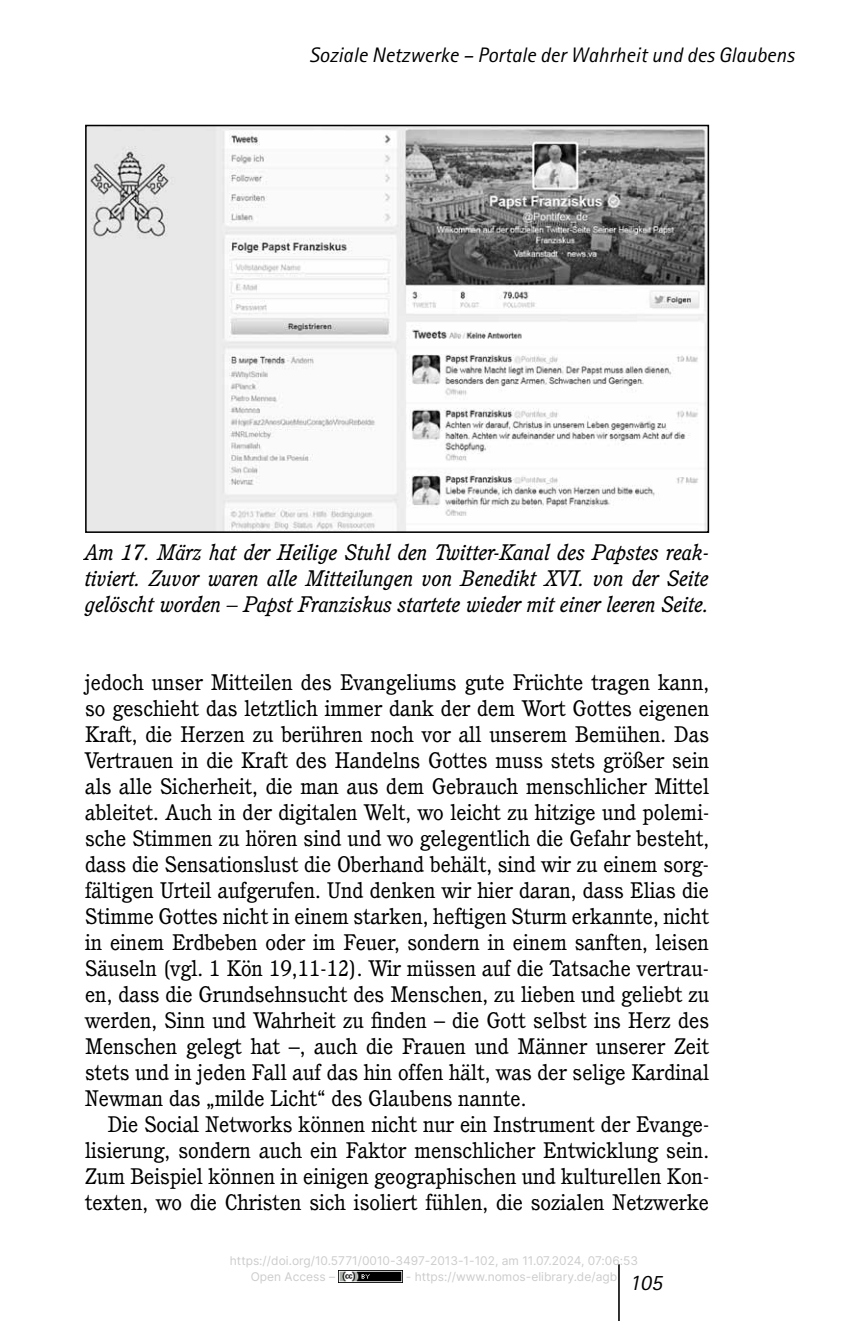
<style>
.page{position:relative;width:868px;height:1321px;background:#fff}
.page>*{position:absolute;margin:0;border:0;box-sizing:border-box;transform-origin:0 0}
.t1{font:22px/26px "Cushing Std";color:#000;text-align:justify}
.t2{font:italic 22px/26px "Cushing Std";color:#000;text-align:justify}
.t3{font:italic 22px "AT Rotis Sans Serif";color:#000}
.t4{font:italic 21px "AT Rotis Sans Serif";color:#000}
.t5{font:12px/16px "Inter";color:#ccc}
</style>
<div class="page">
<hr style="left:618px;top:1264px;width:1px;height:57px;background:#000">
<img style="left:88px;top:128px;width:618px;height:402px">
<div style="left:85px;top:125px;width:624px;height:408px;border:2px solid #000"></div>
<img style="left:338px;top:1271px;width:64px;height:12px">
<p class="t4" style="left:309px;top:43px;width:487px">Soziale Netzwerke – Portale der Wahrheit und des Glaubens</p>
<p class="t2" style="left:85px;top:539px;width:625px">Am 17. März hat der Heilige Stuhl den Twitter-Kanal des Papstes reak&shy;tiviert. Zuvor waren alle Mitteilungen von Benedikt XVI. von der Seite gelöscht worden – Papst Franziskus startete wieder mit einer leeren Seite.</p>
<p class="t1" style="left:85px;top:669px;width:625px">jedoch unser Mitteilen des Evangeliums gute Früchte tragen kann, so geschieht das letztlich immer dank der dem Wort Gottes eigenen Kraft, die Herzen zu berühren noch vor all unserem Bemühen. Das Vertrauen in die Kraft des Handelns Gottes muss stets größer sein als alle Sicherheit, die man aus dem Gebrauch menschlicher Mittel ableitet. Auch in der digitalen Welt, wo leicht zu hitzige und polemi&shy;sche Stimmen zu hören sind und wo gelegentlich die Gefahr besteht, dass die Sensationslust die Oberhand behält, sind wir zu einem sorg&shy;fältigen Urteil aufgerufen. Und denken wir hier daran, dass Elias die Stimme Gottes nicht in einem starken, heftigen Sturm erkannte, nicht in einem Erdbeben oder im Feuer, sondern in einem sanften, leisen Säuseln (vgl. 1 Kön 19,11-12). Wir müssen auf die Tatsache vertrau&shy;en, dass die Grundsehnsucht des Menschen, zu lieben und geliebt zu werden, Sinn und Wahrheit zu finden – die Gott selbst ins Herz des Menschen gelegt hat –, auch die Frauen und Männer unserer Zeit stets und in jeden Fall auf das hin offen hält, was der selige Kardinal Newman das „milde Licht“ des Glaubens nannte.</p>
<p class="t1" style="left:85px;top:1111px;width:625px;text-indent:23px">Die Social Networks können nicht nur ein Instrument der Evange&shy;lisierung, sondern auch ein Faktor menschlicher Entwicklung sein.<br>Zum Beispiel können in einigen geographischen und kulturellen Kon&shy;texten, wo die Christen sich isoliert fühlen, die sozialen Netzwerke</p>
<p class="t5" style="left:251px;top:1253px;width:389px;text-indent:-21px">https://doi.org/10.5771/0010-3497-2013-1-102, am 11.07.2024, 07:06:53<br>Open Access –</p>
<p class="t5" style="left:406px;top:1269px;width:213px">- https://www.nomos-elibrary.de/agb</p>
<p class="t3" style="left:629px;top:1269px;width:34px">105</p>
</div>
